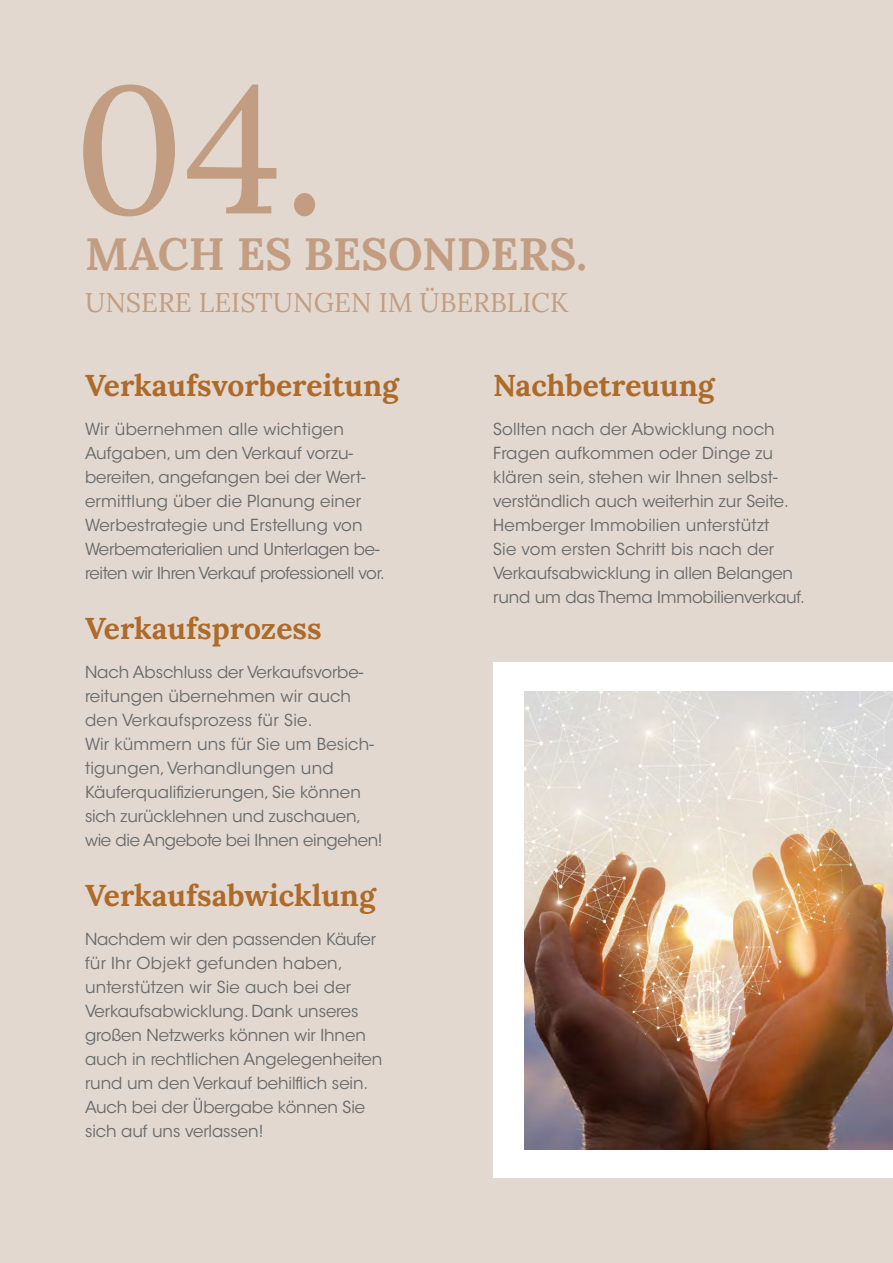
<style>
.page{position:relative;width:893px;height:1263px;background:#e2d8d0}
.page>*{position:absolute;margin:0;border:0;box-sizing:border-box;transform-origin:0 0}
.t1{font:180px "Lora";color:#c29d81}
.t2{font:700 45px "Lora";color:#c29d81}
.t3{font:700 30px "Lora";color:#ad6a29}
.t4{font:27px "Lora";color:#c29d81}
.t5{font:16.5px/24px "ITC Avant Garde Std";letter-spacing:-.005em;color:#66696a}
</style>
<div class="page">
<div style="left:493px;top:663px;width:400px;height:515px;background:#fff"></div>
<img style="left:524px;top:691px;width:369px;height:458px">
<h1 class="t1" style="left:73px;top:13px;width:255px">04.</h1>
<h2 class="t2" style="left:85px;top:225px;width:503px">MACH ES BESONDERS.</h2>
<h3 class="t4" style="left:85px;top:282px;width:485px">UNSERE LEISTUNGEN IM ÜBERBLICK</h3>
<h3 class="t3" style="left:85px;top:366px;width:315px">Verkaufsvorbereitung</h3>
<p class="t5" style="left:85px;top:417px;width:302px">Wir übernehmen alle wichtigen Aufgaben, um den Verkauf vorzu&shy;bereiten, angefangen bei der Wert&shy;ermittlung über die Planung einer Werbestrategie und Erstellung von Werbematerialien und Unterlagen be&shy;reiten wir Ihren Verkauf professionell vor.</p>
<h3 class="t3" style="left:85px;top:609px;width:238px">Verkaufsprozess</h3>
<p class="t5" style="left:85px;top:660px;width:299px">Nach Abschluss der Verkaufsvorbe&shy;reitungen übernehmen wir auch den Verkaufsprozess für Sie.<br>Wir kümmern uns für Sie um Besich&shy;tigungen, Verhandlungen und Käuferqualifizierungen, Sie können sich zurücklehnen und zuschauen, wie die Angebote bei Ihnen eingehen!</p>
<h3 class="t3" style="left:85px;top:876px;width:292px">Verkaufsabwicklung</h3>
<p class="t5" style="left:85px;top:927px;width:299px">Nachdem wir den passenden Käufer für Ihr Objekt gefunden haben, unterstützen wir Sie auch bei der<br>Verkaufsabwicklung. Dank unseres großen Netzwerks können wir Ihnen auch in rechtlichen Angelegenheiten rund um den Verkauf behilflich sein.<br>Auch bei der Übergabe können Sie sich auf uns verlassen!</p>
<h3 class="t3" style="left:493px;top:366px;width:223px">Nachbetreuung</h3>
<p class="t5" style="left:493px;top:417px;width:313px">Sollten nach der Abwicklung noch Fragen aufkommen oder Dinge zu klären sein, stehen wir Ihnen selbst&shy;verständlich auch weiterhin zur Seite.<br>Hemberger Immobilien unterstützt<br>Sie vom ersten Schritt bis nach der Verkaufsabwicklung in allen Belangen rund um das Thema Immobilienverkauf.</p>
</div>
